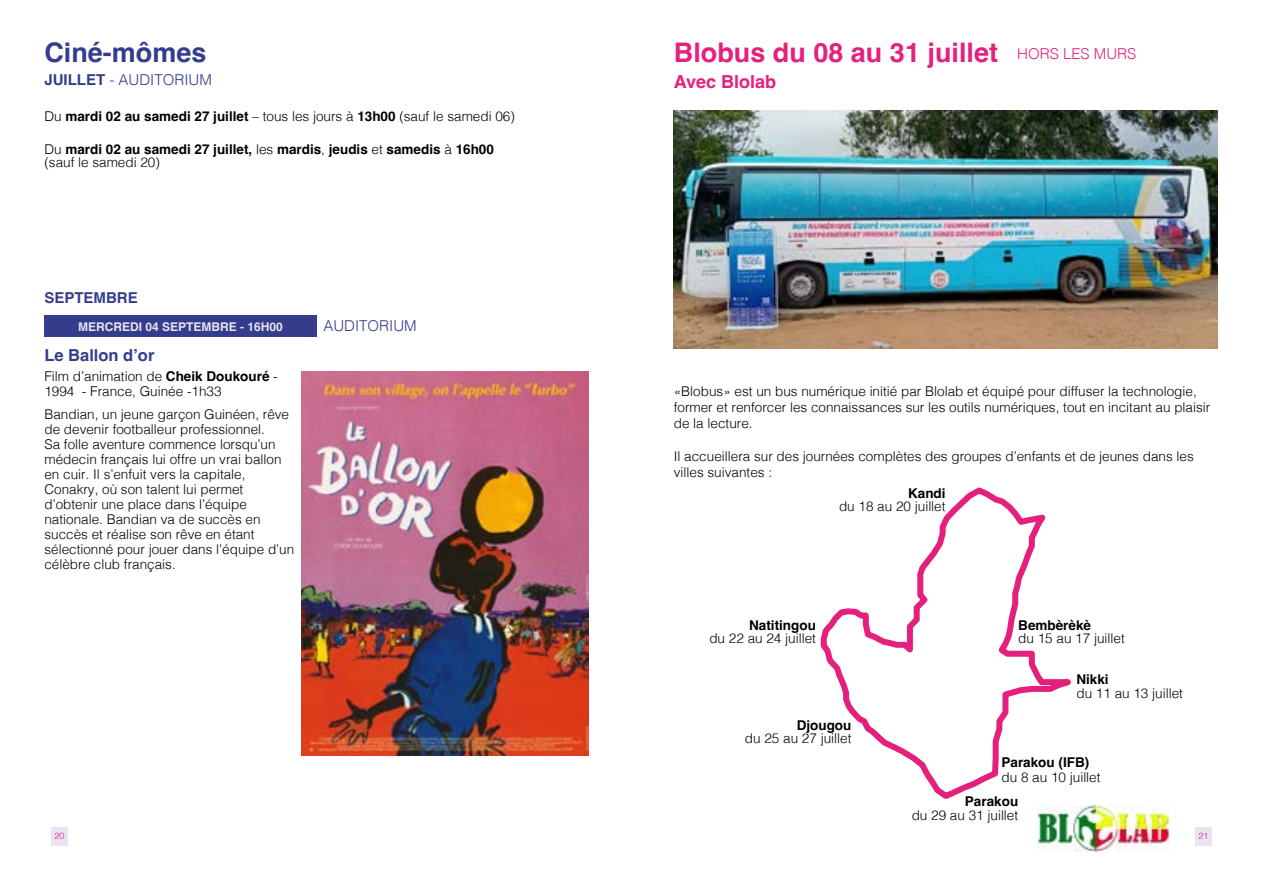
<style>
.page{position:relative;width:1263px;height:893px;background:#fff}
.page>*{position:absolute;margin:0;border:0;box-sizing:border-box;transform-origin:0 0}
.t1{font:700 27px "Helvetica";color:#e5207d}
.t2{font:700 27px "Helvetica";color:#343d8b}
.t3{font:700 18px "Helvetica";color:#e5207d}
.t4{font:700 16.5px "Helvetica";color:#343d8b}
.t5{font:300 15px "Helvetica";color:#343d8b}
.t6{font:700 15px "Helvetica";color:#343d8b}
.t7{font:300 13.5px/15px "Helvetica";color:#000}
.t8{font:700 13.5px/13.5px "Helvetica";color:#000}
.t9{font:700 12px "Helvetica";color:#e8e4f0}
.t10{font:300 9px "Helvetica";color:#e5207d}
.s1{font-weight:700}
.s2{font-weight:300}
.s3{font-weight:300;font-size:15px}
</style>
<div class="page">
<img style="left:674px;top:111px;width:544px;height:238px">
<img style="left:1037px;top:806px;width:132px;height:45px">
<div style="left:44px;top:315px;width:273px;height:22px;background:#343d8b"></div>
<img style="left:302px;top:371px;width:287px;height:385px">
<svg style="left:820px;top:487px;width:251px;height:312px"></svg>
<div style="left:51px;top:827px;width:17px;height:18px;background:#e8e4f0"></div>
<div style="left:1195px;top:827px;width:17px;height:18px;background:#e8e4f0"></div>
<h1 class="t2" style="left:44px;top:36px;width:164px">Ciné-mômes</h1>
<p class="t5" style="left:44px;top:67px;width:169px"><span class="s1">JUILLET</span> - AUDITORIUM</p>
<p class="t7" style="left:44px;top:108px;width:472px">Du <span class="s1">mardi 02 au samedi 27 juillet</span> – tous les jours à <span class="s1">13h00</span> (sauf le samedi 06)</p>
<p class="t8" style="left:44px;top:144px;width:451px"><span class="s2">Du</span> mardi 02 au samedi 27 juillet, <span class="s2">les</span> mardis<span class="s2">,</span> jeudis <span class="s2">et</span> samedis <span class="s2">à</span> 16h00 <span class="s2">(sauf le samedi 20)</span></p>
<p class="t6" style="left:44px;top:289px;width:95px">SEPTEMBRE</p>
<p class="t9" style="left:78px;top:320px;width:206px">MERCREDI 04 SEPTEMBRE - 16H00</p>
<p class="t5" style="left:323px;top:313px;width:95px">AUDITORIUM</p>
<p class="t7" style="left:44px;top:368px;width:235px">Film d’animation de <span class="s1">Cheik Doukouré</span> -<br>1994 - France, Guinée -1h33</p>
<p class="t7" style="left:44px;top:405px;width:251px">Bandian, un jeune garçon Guinéen, rêve de devenir footballeur professionnel.<br>Sa folle aventure commence lorsqu’un médecin français lui offre un vrai ballon en cuir. Il s’enfuit vers la capitale, Conakry, où son talent lui permet d’obtenir une place dans l’équipe nationale. Bandian va de succès en succès et réalise son rêve en étant sélectionné pour jouer dans l’équipe d’un célèbre club français.</p>
<p class="t4" style="left:44px;top:345px;width:112px">Le Ballon d’or</p>
<h1 class="t1" style="left:674px;top:36px;width:464px">Blobus du 08 au 31 juillet <span class="s3">HORS LES MURS</span></h1>
<h2 class="t3" style="left:674px;top:70px;width:104px">Avec Blolab</h2>
<p class="t7" style="left:674px;top:382px;width:538px;line-height:16.2px">«Blobus» est un bus numérique initié par Blolab et équipé pour diffuser la technologie, former et renforcer les connaissances sur les outils numériques, tout en incitant au plaisir de la lecture.</p>
<p class="t7" style="left:674px;top:447px;width:521px;line-height:16.2px">Il accueillera sur des journées complètes des groupes d’enfants et de jeunes dans les villes suivantes :</p>
<p class="t8" style="left:908px;top:488px;width:39px">Kandi</p>
<p class="t7" style="left:839px;top:498px;width:108px">du 18 au 20 juillet</p>
<p class="t8" style="left:749px;top:620px;width:68px">Natitingou</p>
<p class="t7" style="left:709px;top:630px;width:108px">du 22 au 24 juillet</p>
<p class="t8" style="left:797px;top:720px;width:56px">Djougou</p>
<p class="t7" style="left:745px;top:730px;width:108px">du 25 au 27 juillet</p>
<p class="t8" style="left:1018px;top:620px;width:74px">Bembèrèkè</p>
<p class="t7" style="left:1018px;top:630px;width:108px">du 15 au 17 juillet</p>
<p class="t8" style="left:1076px;top:674px;width:34px">Nikki</p>
<p class="t7" style="left:1076px;top:685px;width:108px">du 11 au 13 juillet</p>
<p class="t8" style="left:1001px;top:757px;width:89px">Parakou (IFB)</p>
<p class="t7" style="left:1001px;top:769px;width:101px">du 8 au 10 juillet</p>
<p class="t8" style="left:965px;top:796px;width:55px">Parakou</p>
<p class="t7" style="left:912px;top:807px;width:108px">du 29 au 31 juillet</p>
<p class="t10" style="left:54px;top:828px;width:12px">20</p>
<p class="t10" style="left:1198px;top:828px;width:12px">21</p>
</div>
